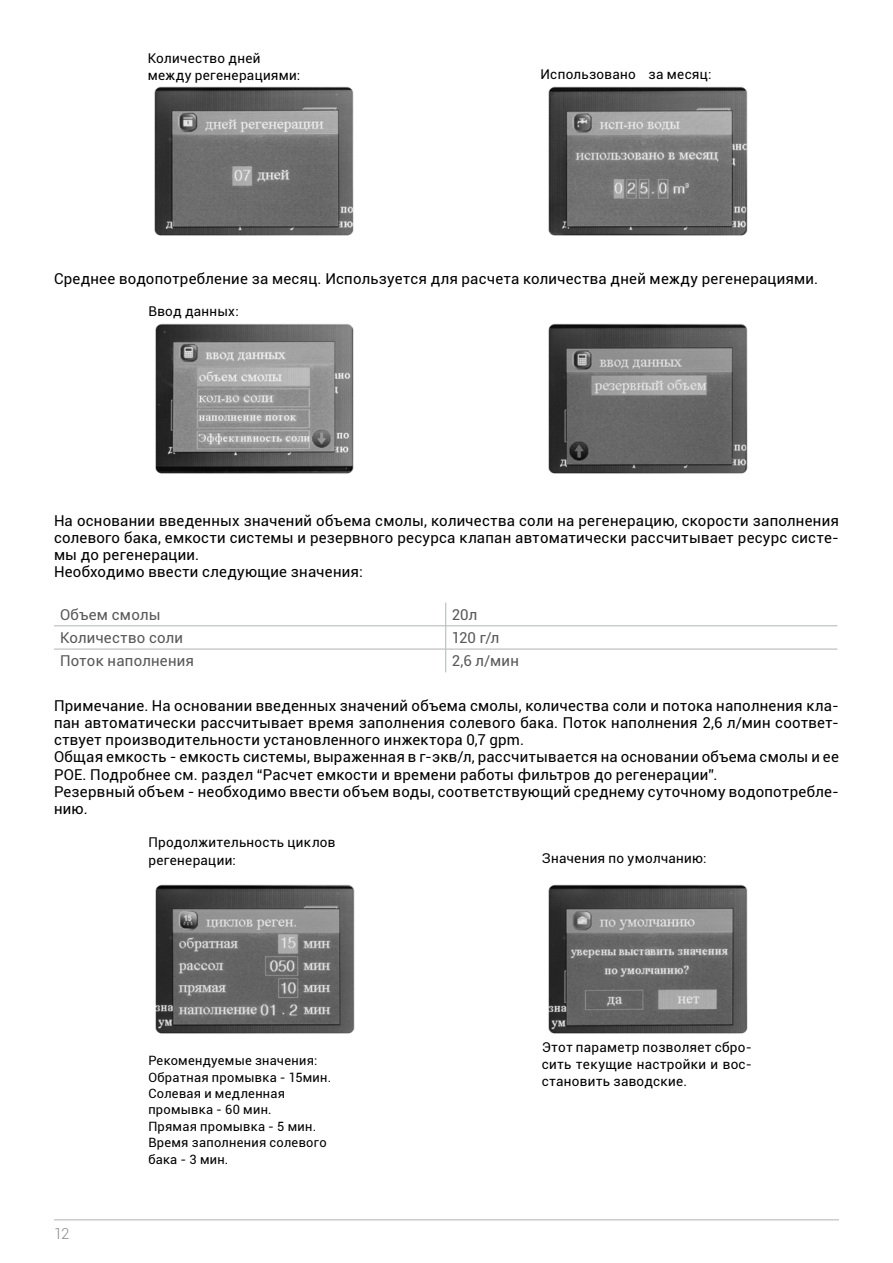
<style>
.page{position:relative;width:893px;height:1263px;background:#fff}
.page>*{position:absolute;margin:0;border:0;box-sizing:border-box;transform-origin:0 0}
.t1{font:15px/17.2px "Roboto";letter-spacing:.015em;color:#000;text-align:justify}
.t2{font:15px "Roboto";letter-spacing:.015em;color:#58585a}
.t3{font:300 15px "Roboto";color:#87888a}
.t4{font:13.5px/17.2px "Roboto";letter-spacing:.02em;color:#000}
.t5{font:12.9px "Roboto";letter-spacing:.02em;color:#000}
</style>
<div class="page">
<hr style="left:54px;top:1219px;width:785px;height:1px;background:#b1b3b4">
<img style="left:155px;top:323px;width:199px;height:151px">
<img style="left:155px;top:884px;width:200px;height:150px">
<img style="left:548px;top:884px;width:200px;height:150px">
<img style="left:548px;top:323px;width:200px;height:151px">
<img style="left:154px;top:86px;width:200px;height:150px">
<img style="left:548px;top:86px;width:200px;height:150px">
<svg style="left:445px;top:602px;width:1px;height:70px"></svg>
<hr style="left:54px;top:625px;width:392px;height:1px;background:#b1b3b4">
<hr style="left:446px;top:625px;width:391px;height:1px;background:#b1b3b4">
<hr style="left:54px;top:649px;width:392px;height:1px;background:#b1b3b4">
<hr style="left:446px;top:649px;width:391px;height:1px;background:#b1b3b4">
<p class="t4" style="left:148px;top:49px;width:154px">Количество дней между регенерациями:</p>
<p class="t4" style="left:541px;top:65px;width:172px">Использовано за месяц:</p>
<p class="t1" style="left:54px;top:269px;width:766px">Среднее водопотребление за месяц. Используется для расчета количества дней между регенерациями.</p>
<p class="t4" style="left:148px;top:302px;width:92px">Ввод данных:</p>
<p class="t1" style="left:54px;top:511px;width:786px">На основании введенных значений объема смолы, количества соли на регенерацию, скорости заполнения солевого бака, емкости системы и резервного ресурса клапан автоматически рассчитывает ресурс систе&shy;мы до регенерации.</p>
<p class="t1" style="left:54px;top:563px;width:310px">Необходимо ввести следующие значения:</p>
<p class="t2" style="left:60px;top:604px;width:102px">Объем смолы</p>
<p class="t2" style="left:452px;top:604px;width:27px">20л</p>
<p class="t2" style="left:60px;top:627px;width:125px">Количество соли</p>
<p class="t2" style="left:452px;top:627px;width:49px">120 г/л</p>
<p class="t2" style="left:60px;top:650px;width:136px">Поток наполнения</p>
<p class="t2" style="left:452px;top:650px;width:69px">2,6 л/мин</p>
<p class="t1" style="left:54px;top:696px;width:786px">Примечание. На основании введенных значений объема смолы, количества соли и потока наполнения кла&shy;пан автоматически рассчитывает время заполнения солевого бака. Поток наполнения 2,6 л/мин соответ&shy;ствует производительности установленного инжектора 0,7 gpm.</p>
<p class="t1" style="left:54px;top:748px;width:786px">Общая емкость - емкость системы, выраженная в г-экв/л, рассчитывается на основании объема смолы и ее<br>РОЕ. Подробнее см. раздел “Расчет емкости и времени работы фильтров до регенерации”.</p>
<p class="t1" style="left:54px;top:782px;width:786px">Резервный объем - необходимо ввести объем воды, соответствующий среднему суточному водопотребле&shy;нию.</p>
<p class="t4" style="left:148px;top:833px;width:189px">Продолжительность циклов регенерации:</p>
<p class="t4" style="left:542px;top:849px;width:166px">Значения по умолчанию:</p>
<p class="t3" style="left:54px;top:1223px;width:17px">12</p>
<p class="t5" style="left:148px;top:1051px;width:170px">Рекомендуемые значения:</p>
<p class="t5" style="left:148px;top:1068px;width:184px">Обратная промывка - 15мин.</p>
<p class="t5" style="left:148px;top:1084px;width:138px">Солевая и медленная</p>
<p class="t5" style="left:148px;top:1101px;width:125px">промывка - 60 мин.</p>
<p class="t5" style="left:148px;top:1117px;width:169px">Прямая промывка - 5 мин.</p>
<p class="t5" style="left:148px;top:1133px;width:180px">Время заполнения солевого</p>
<p class="t5" style="left:148px;top:1150px;width:82px">бака - 3 мин.</p>
<p class="t4" style="left:542px;top:1038px;width:212px;text-align:justify">Этот параметр позволяет сбро&shy;сить текущие настройки и вос&shy;становить заводские.</p>
</div>
